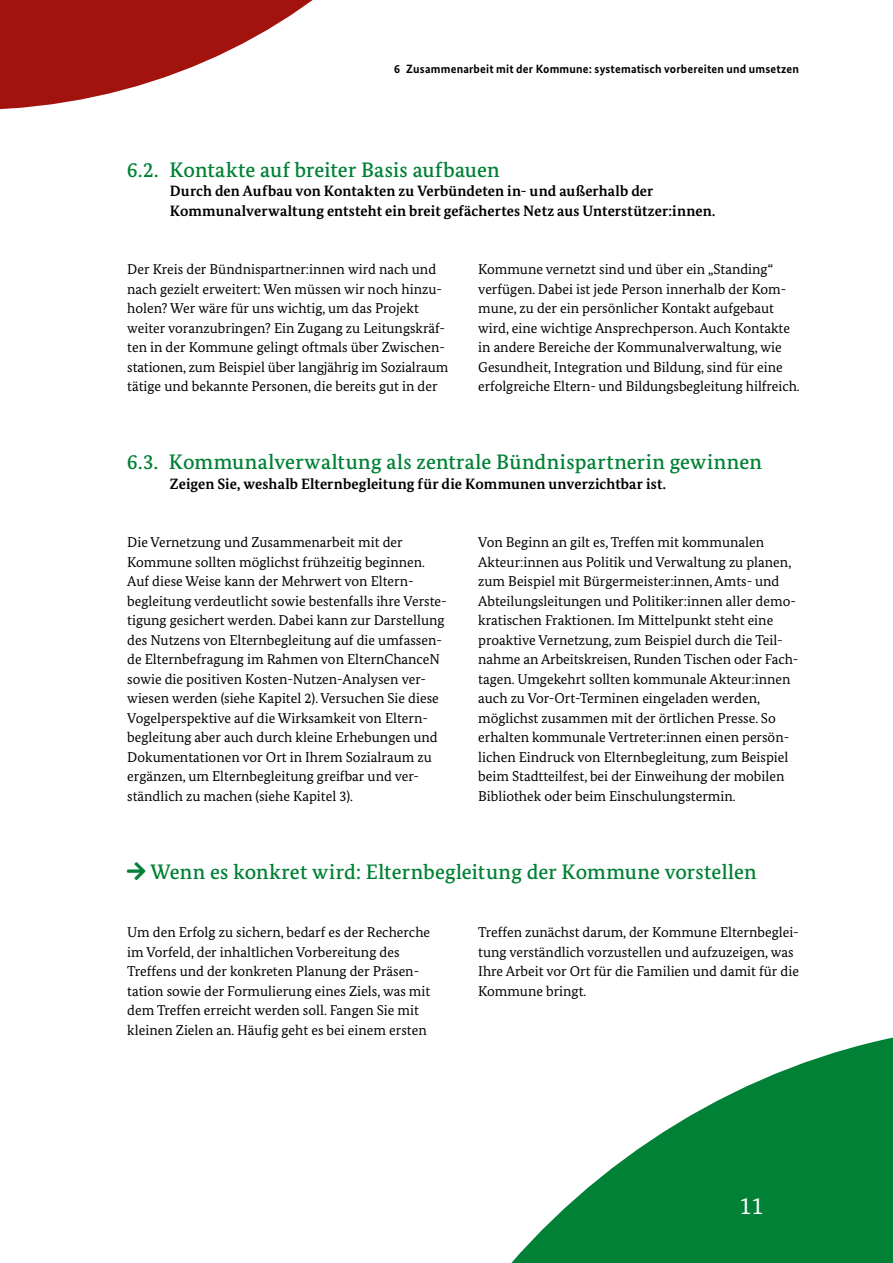
<style>
.page{position:relative;width:893px;height:1263px;background:#fff}
.page>*{position:absolute;margin:0;border:0;box-sizing:border-box;transform-origin:0 0}
.t1{font:24px "Bundes Serif";color:#fff}
.HL_HL2_2SP{font:500 21px "Bundes Serif";letter-spacing:.005em;color:#008135}
.t2{font:700 15px/19.5px "Bundes Serif";letter-spacing:.005em;color:#000}
.IS_Bodycopy{font:14.25px/19.5px "Bundes Serif";color:#000}
.t3{font:700 12px "Bundes Sans";letter-spacing:.015em;color:#000}
</style>
<div class="page">
<svg style="left:0;top:0;width:313px;height:110px;fill:#a2130e"></svg>
<svg style="left:511px;top:1037px;width:382px;height:226px;fill:#008135"></svg>
<p class="t3" style="left:394px;top:62px;width:406px">6 Zusammenarbeit mit der Kommune: systematisch vorbereiten und umsetzen</p>
<h2 class="HL_HL2_2SP" style="left:127px;top:157px;width:374px">6.2. Kontakte auf breiter Basis aufbauen</h2>
<p class="t2" style="left:170px;top:181px;width:547px">Durch den Aufbau von Kontakten zu Verbündeten in- und außerhalb der<br>Kommunalverwaltung entsteht ein breit gefächertes Netz aus Unterstützer:innen.</p>
<p class="IS_Bodycopy" style="left:127px;top:259px;width:323px">Der Kreis der Bündnispartner:innen wird nach und nach gezielt erweitert: Wen müssen wir noch hinzu&shy;holen? Wer wäre für uns wichtig, um das Projekt weiter voranzubringen? Ein Zugang zu Leitungskräf&shy;ten in der Kommune gelingt oftmals über Zwischen&shy;stationen, zum Beispiel über langjährig im Sozialraum tätige und bekannte Personen, die bereits gut in der</p>
<p class="IS_Bodycopy" style="left:478px;top:259px;width:323px">Kommune vernetzt sind und über ein „Standing“ verfügen. Dabei ist jede Person innerhalb der Kom&shy;mune, zu der ein persönlicher Kontakt aufgebaut wird, eine wichtige Ansprechperson. Auch Kontakte in andere Bereiche der Kommunalverwaltung, wie Gesundheit, Integration und Bildung, sind für eine erfolgreiche Eltern- und Bildungsbegleitung hilfreich.</p>
<h2 class="HL_HL2_2SP" style="left:127px;top:449px;width:636px">6.3. Kommunalverwaltung als zentrale Bündnispartnerin gewinnen</h2>
<p class="t2" style="left:170px;top:474px;width:498px">Zeigen Sie, weshalb Elternbegleitung für die Kommunen unverzichtbar ist.</p>
<p class="IS_Bodycopy" style="left:127px;top:532px;width:321px">Die Vernetzung und Zusammenarbeit mit der Kommune sollten möglichst frühzeitig beginnen.<br>Auf diese Weise kann der Mehrwert von Eltern&shy;begleitung verdeutlicht sowie bestenfalls ihre Verste&shy;tigung gesichert werden. Dabei kann zur Darstellung des Nutzens von Elternbegleitung auf die umfassen&shy;de Elternbefragung im Rahmen von ElternChanceN sowie die positiven Kosten-Nutzen-Analysen ver&shy;wiesen werden (siehe Kapitel 2). Versuchen Sie diese Vogelperspektive auf die Wirksamkeit von Eltern&shy;begleitung aber auch durch kleine Erhebungen und Dokumentationen vor Ort in Ihrem Sozialraum zu ergänzen, um Elternbegleitung greifbar und ver&shy;ständlich zu machen (siehe Kapitel 3).</p>
<p class="IS_Bodycopy" style="left:478px;top:532px;width:322px">Von Beginn an gilt es, Treffen mit kommunalen Akteur:innen aus Politik und Verwaltung zu planen, zum Beispiel mit Bürgermeister:innen, Amts- und Abteilungsleitungen und Politiker:innen aller demo&shy;kratischen Fraktionen. Im Mittelpunkt steht eine proaktive Vernetzung, zum Beispiel durch die Teil&shy;nahme an Arbeitskreisen, Runden Tischen oder Fach&shy;tagen. Umgekehrt sollten kommunale Akteur:innen auch zu Vor-Ort-Terminen eingeladen werden, möglichst zusammen mit der örtlichen Presse. So erhalten kommunale Vertreter:innen einen persön&shy;lichen Eindruck von Elternbegleitung, zum Beispiel beim Stadtteilfest, bei der Einweihung der mobilen Bibliothek oder beim Einschulungstermin.</p>
<h2 class="HL_HL2_2SP" style="left:127px;top:859px;width:631px">→ Wenn es konkret wird: Elternbegleitung der Kommune vorstellen</h2>
<p class="IS_Bodycopy" style="left:127px;top:922px;width:305px">Um den Erfolg zu sichern, bedarf es der Recherche im Vorfeld, der inhaltlichen Vorbereitung des Treffens und der konkreten Planung der Präsen&shy;tation sowie der Formulierung eines Ziels, was mit dem Treffen erreicht werden soll. Fangen Sie mit kleinen Zielen an. Häufig geht es bei einem ersten</p>
<p class="IS_Bodycopy" style="left:478px;top:922px;width:322px">Treffen zunächst darum, der Kommune Elternbeglei&shy;tung verständlich vorzustellen und aufzuzeigen, was Ihre Arbeit vor Ort für die Familien und damit für die Kommune bringt.</p>
<h1 class="t1" style="left:739px;top:1191px;width:25px">11</h1>
</div>
